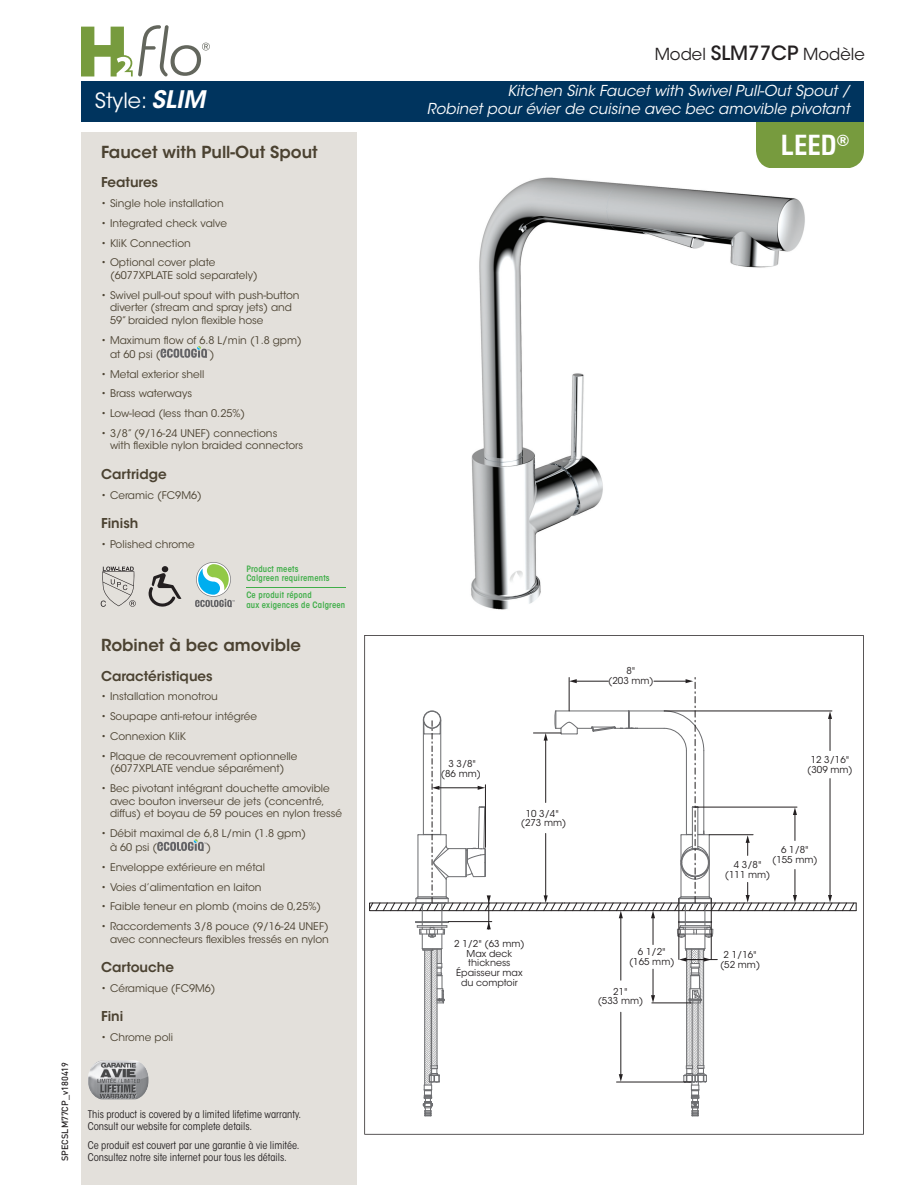
<style>
.page{position:relative;width:918px;height:1188px;background:#fff}
.page>*{position:absolute;margin:0;border:0;box-sizing:border-box;transform-origin:0 0}
.t1{font:700 condensed 27px "Swiss 721 BT";color:#fff}
.t2{font:21px "ITC Avant Garde Std";color:#fff}
.t3{font:600 16.5px "ITC Avant Garde Std";color:#4b4231}
.t4{font:16.5px "ITC Avant Garde Std";color:#231f20}
.t5{font:italic 15px/18px "ITC Avant Garde Std";color:#fff;text-align:right}
.t6{font:600 13.5px "ITC Avant Garde Std";color:#4b4231}
.t7{font:10.5px/12.6px "ITC Avant Garde Std";color:#4b4231}
.t8{font:condensed 10.5px/12px "ITC Avant Garde Std";color:#231f20}
.t9{font:9.45px/9.8px "ITC Avant Garde Std";color:#231f20;text-align:center}
.t10{font:500 9px "DIN";color:#231f20}
.t11{font:600 condensed 8.7px/9.3px "ITC Avant Garde Std";letter-spacing:.02em;color:#40ae49}
.s1{font-weight:600;font-style:italic;font-size:24px}
.s2{font-weight:500;font-size:19.5px}
</style>
<div class="page">
<div style="left:756px;top:83px;width:108px;height:85px;background:#779b3e;border-radius:18px"></div>
<div style="left:81px;top:81px;width:783px;height:41px;background:#00345e"></div>
<div style="left:81px;top:132px;width:275px;height:1053px;background:#e3e0db"></div>
<svg style="left:101px;top:567px;width:35px;height:40px"></svg>
<svg style="left:195px;top:562px;width:40px;height:45px"></svg>
<hr style="left:246px;top:587px;width:100px;height:1px;background:#40ae49">
<svg style="left:148px;top:566px;width:33px;height:41px"></svg>
<svg style="left:364px;top:635px;width:500px;height:500px"></svg>
<img style="left:471px;top:177px;width:334px;height:433px">
<svg style="left:157px;top:839px;width:49px;height:12px"></svg>
<svg style="left:161px;top:346px;width:49px;height:12px"></svg>
<img style="left:88px;top:1060px;width:60px;height:39px">
<svg style="left:81px;top:25px;width:129px;height:51px"></svg>
<p class="t10" style="left:59px;top:1161px;width:100px;rotate:-90deg">SPECSLM77CP_v180419</p>
<h2 class="t2" style="left:95px;top:87px;width:112px">Style: <span class="s1">SLIM</span></h2>
<h3 class="t3" style="left:101px;top:141px;width:218px">Faucet with Pull-Out Spout</h3>
<p class="t6" style="left:101px;top:174px;width:59px">Features</p>
<p class="t7" style="left:101px;top:197px;width:124px">• Single hole installation</p>
<p class="t7" style="left:101px;top:217px;width:127px">• Integrated check valve</p>
<p class="t7" style="left:101px;top:237px;width:91px">• KliK Connection</p>
<p class="t7" style="left:110px;top:256px;width:149px;text-indent:-9px">• Optional cover plate (6077XPLATE sold separately)</p>
<p class="t7" style="left:110px;top:289px;width:191px;text-indent:-9px">• Swivel pull-out spout with push-button diverter (stream and spray jets) and<br>59” braided nylon flexible hose</p>
<p class="t7" style="left:110px;top:333px;width:193px;line-height:14.1px;text-indent:-9px">• Maximum flow of 6.8 L/min (1.8 gpm) at 60 psi (</p>
<p class="t7" style="left:210px;top:348px;width:6px">)</p>
<p class="t7" style="left:101px;top:368px;width:105px">• Metal exterior shell</p>
<p class="t7" style="left:101px;top:387px;width:93px">• Brass waterways</p>
<p class="t7" style="left:101px;top:407px;width:146px">• Low-lead (less than 0.25%)</p>
<p class="t7" style="left:110px;top:427px;width:195px;text-indent:-9px">• 3/8” (9/16-24 UNEF) connections<br>with flexible nylon braided connectors</p>
<p class="t6" style="left:101px;top:465px;width:67px">Cartridge</p>
<p class="t7" style="left:101px;top:489px;width:102px">• Ceramic (FC9M6)</p>
<p class="t6" style="left:101px;top:515px;width:39px">Finish</p>
<p class="t7" style="left:101px;top:538px;width:95px">• Polished chrome</p>
<p class="t11" style="left:246px;top:564px;width:85px">Product meets<br>Calgreen requirements</p>
<p class="t11" style="left:246px;top:590px;width:100px">Ce produit répond<br>aux exigences de Calgreen</p>
<h3 class="t3" style="left:101px;top:635px;width:201px">Robinet à bec amovible</h3>
<p class="t6" style="left:101px;top:667px;width:113px">Caractéristiques</p>
<p class="t7" style="left:101px;top:691px;width:118px">• Installation monotrou</p>
<p class="t7" style="left:101px;top:710px;width:157px">• Soupape anti-retour intégrée</p>
<p class="t7" style="left:101px;top:730px;width:86px">• Connexion KliK</p>
<p class="t7" style="left:101px;top:750px;width:198px;text-align:center">• Plaque de recouvrement optionnelle (6077XPLATE vendue séparément)</p>
<p class="t7" style="left:110px;top:782px;width:234px;text-indent:-9px">• Bec pivotant intégrant douchette amovible avec bouton inverseur de jets (concentré, diffus) et boyau de 59 pouces en nylon tressé</p>
<p class="t7" style="left:110px;top:827px;width:198px;line-height:13.8px;text-indent:-9px">• Débit maximal de 6,8 L/min (1.8 gpm) à 60 psi (</p>
<p class="t7" style="left:206px;top:841px;width:6px">)</p>
<p class="t7" style="left:101px;top:861px;width:165px">• Enveloppe extérieure en métal</p>
<p class="t7" style="left:101px;top:881px;width:162px">• Voies d’alimentation en laiton</p>
<p class="t7" style="left:101px;top:900px;width:222px">• Faible teneur en plomb (moins de 0,25%)</p>
<p class="t7" style="left:101px;top:920px;width:229px;text-align:right">• Raccordements 3/8 pouce (9/16-24 UNEF) avec connecteurs flexibles tressés en nylon</p>
<p class="t6" style="left:101px;top:959px;width:74px">Cartouche</p>
<p class="t7" style="left:101px;top:982px;width:116px">• Céramique (FC9M6)</p>
<p class="t6" style="left:101px;top:1008px;width:24px">Fini</p>
<p class="t7" style="left:101px;top:1031px;width:74px">• Chrome poli</p>
<p class="t8" style="left:88px;top:1108px;width:215px">This product is covered by a limited lifetime warranty.<br>Consult our website for complete details.</p>
<p class="t8" style="left:88px;top:1139px;width:213px">Ce produit est couvert par une garantie à vie limitée.<br>Consultez notre site internet pour tous les détails.</p>
<h3 class="t4" style="left:655px;top:44px;width:212px">Model <span class="s2">SLM77CP</span> Modèle</h3>
<h3 class="t5" style="left:427px;top:82px;width:424px">Kitchen Sink Faucet with Swivel Pull-Out Spout /<br>Robinet pour évier de cuisine avec bec amovible pivotant</h3>
<h1 class="t1" style="left:781px;top:129px;width:70px">LEED<sup>®</sup></h1>
<p class="t9" style="left:441px;top:759px;width:42px">3 3/8" (86 mm)</p>
<p class="t9" style="left:521px;top:808px;width:47px">10 3/4" (273 mm)</p>
<p class="t9" style="left:454px;top:939px;width:72px">2 1/2" (63 mm)<br>Max deck thickness<br>Épaisseur max du comptoir</p>
<p class="t9" style="left:608px;top:666px;width:47px">8"<br>(203 mm)</p>
<p class="t9" style="left:807px;top:755px;width:47px">12 3/16" (309 mm)</p>
<p class="t9" style="left:772px;top:845px;width:47px">6 1/8" (155 mm)</p>
<p class="t9" style="left:725px;top:860px;width:47px">4 3/8" (111 mm)</p>
<p class="t9" style="left:629px;top:947px;width:47px">6 1/2" (165 mm)</p>
<p class="t9" style="left:720px;top:950px;width:42px">2 1/16" (52 mm)</p>
<p class="t9" style="left:598px;top:986px;width:47px">21"<br>(533 mm)</p>
</div>
